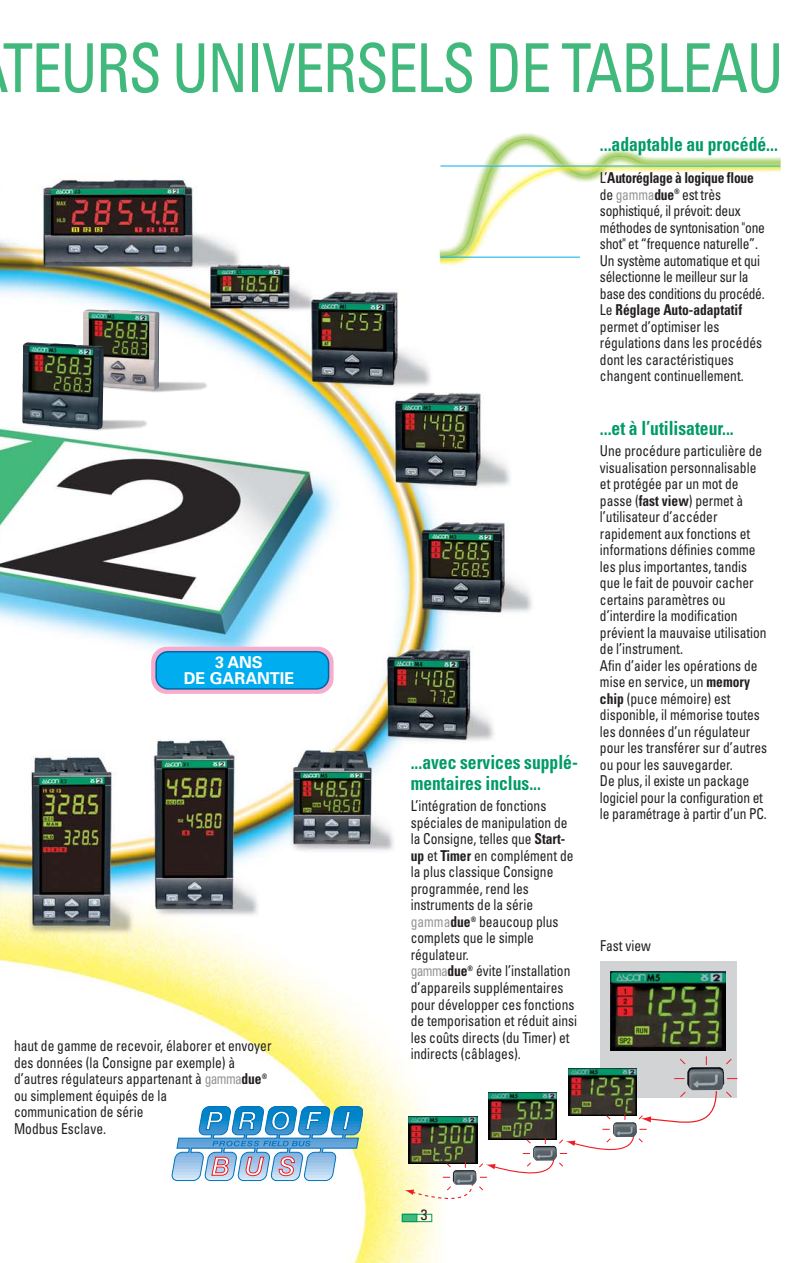
<style>
.page{position:relative;width:808px;height:1263px;background:#fff}
.page>*{position:absolute;margin:0;border:0;box-sizing:border-box;transform-origin:0 0}
.t1{font:condensed 67.5px "Univers";letter-spacing:-.025em;color:#42b97c;scale:.9 1}
.t2{font:700 condensed 19.5px/21px "Univers";color:#009b66;scale:.9 1}
.t3{font:700 16.35px/16.4px "Univers";color:#fff;text-align:center}
.t4{font:condensed 15px/16.5px "Univers";color:#231f1f;scale:.9 1}
.t5{font:condensed 15px "Univers";color:#231f1f}
.s1{color:#939497}
.s2{font-weight:700}
</style>
<div class="page">
<img style="left:0;top:157px;width:781px;height:1105px">
<img style="left:439px;top:133px;width:341px;height:133px">
<hr style="left:440px;top:166px;width:340px;height:1px;background:#00adef">
<hr style="left:440px;top:257px;width:140px;height:1px;background:#00adef">
<div style="left:600px;top:961px;width:136px;height:136px;background:#d1d3d5"></div>
<img style="left:611px;top:971px;width:114px;height:79px">
<svg style="left:402px;top:1213px;width:30px;height:8px"></svg>
<img style="left:104px;top:380px;width:104px;height:13px">
<img style="left:83px;top:309px;width:76px;height:81px">
<img style="left:26px;top:418px;width:123px;height:13px">
<img style="left:22px;top:342px;width:82px;height:87px">
<svg style="left:171px;top:1105px;width:192px;height:76px"></svg>
<svg style="left:404px;top:1056px;width:334px;height:147px"></svg>
<div style="left:151px;top:646px;width:183px;height:47px;background:#f6adcd;border-radius:16px"></div>
<svg style="left:155px;top:651px;width:174px;height:38px;background:#05a7e8"></svg>
<h1 class="t1" style="left:3px;top:43px;width:869px">TEURS UNIVERSELS DE TABLEAU</h1>
<p class="t3" style="left:184px;top:655px;width:112px">3 ANS<br>DE GARANTIE</p>
<p class="t4" style="left:14px;top:1038px;width:287px">haut de gamme de recevoir, élaborer et envoyer des données (la Consigne par exemple) à d’autres régulateurs appartenant à <span class="s1">gamma</span><span class="s2">due</span><sup>® </sup>ou simplement équipés de la<br>communication de série<br>Modbus Esclave.</p>
<h2 class="t2" style="left:411px;top:754px;width:187px">...avec services supplé&shy;mentaires inclus...</h2>
<p class="t4" style="left:411px;top:799px;width:187px">L’intégration de fonctions spéciales de manipulation de la Consigne, telles que <span class="s2">Start&shy;up</span> et <span class="s2">Timer</span> en complément de la plus classique Consigne programmée, rend les instruments de la série <span class="s1">gamma</span><span class="s2">due</span><sup>®</sup> beaucoup plus complets que le simple régulateur.<br><span class="s1">gamma</span><span class="s2">due</span><sup>®</sup> évite l’installation d’appareils supplémentaires pour développer ces fonctions de temporisation et réduit ainsi les coûts directs (du Timer) et indirects (câblages).</p>
<h2 class="t2" style="left:600px;top:135px;width:199px">...adaptable au procédé...</h2>
<p class="t4" style="left:600px;top:171px;width:185px">L’<span class="s2">Autoréglage à logique floue </span>de <span class="s1">gamma</span><span class="s2">due</span><sup>®</sup> est très sophistiqué, il prévoit: deux méthodes de syntonisation "one shot" et “frequence naturelle”.<br>Un système automatique et qui sélectionne le meilleur sur la base des conditions du procédé.<br>Le <span class="s2">Réglage Auto-adaptatif </span>permet d’optimiser les régulations dans les procédés dont les caractéristiques changent continuellement.</p>
<h2 class="t2" style="left:600px;top:420px;width:150px">...et à l’utilisateur...</h2>
<p class="t4" style="left:600px;top:444px;width:187px">Une procédure particulière de visualisation personnalisable et protégée par un mot de passe (<span class="s2">fast view</span>) permet à l’utilisateur d’accéder rapidement aux fonctions et informations définies comme les plus importantes, tandis que le fait de pouvoir cacher certains paramètres ou d’interdire la modification prévient la mauvaise utilisation de l’instrument.<br>Afin d’aider les opérations de mise en service, un <span class="s2">memory chip</span> (puce mémoire) est disponible, il mémorise toutes les données d’un régulateur pour les transférer sur d’autres ou pour les sauvegarder.<br>De plus, il existe un package logiciel pour la configuration et le paramétrage à partir d’un PC.</p>
<p class="t4" style="left:600px;top:938px;width:58px">Fast view</p>
<p class="t5" style="left:421px;top:1208px;width:8px">3</p>
</div>
